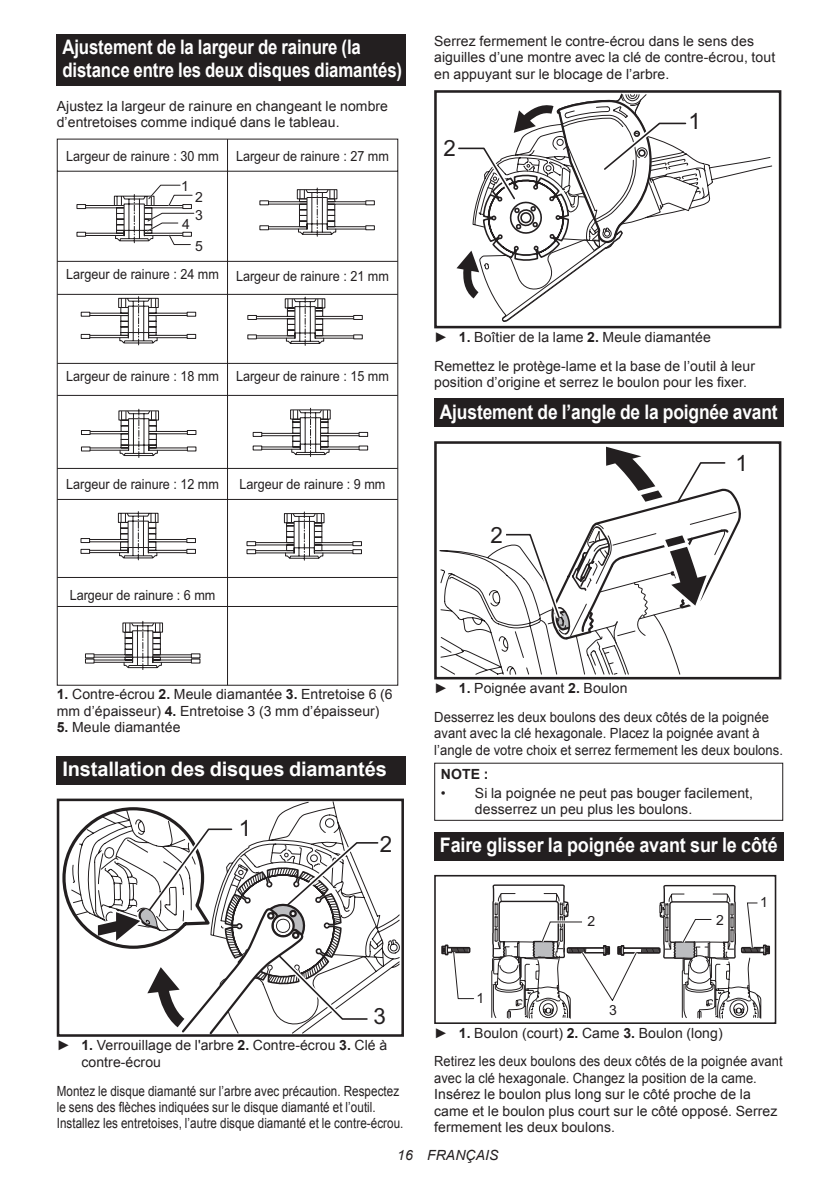
<style>
.page{position:relative;width:840px;height:1191px;background:#fff}
.page>*{position:absolute;margin:0;border:0;box-sizing:border-box;transform-origin:0 0}
.t1{font:22.4px "Arial";color:#231f20}
.t2{font:700 20px/23.4px "Arial";letter-spacing:-.01em;color:#fff;scale:.84 1}
.t3{font:700 20px "Arial";letter-spacing:-.01em;color:#fff;scale:.87 1}
.t4{font:700 20px "Arial";letter-spacing:-.01em;color:#fff;scale:.9 1}
.t5{font:700 20px "Arial";letter-spacing:-.01em;color:#fff}
.t6{font:14px/16.4px "Arial";letter-spacing:.005em;color:#231f20}
.t7{font:14px/16.4px "Arial";letter-spacing:.005em;color:#231f20;scale:.92 1}
.t8{font:14px "Arial";letter-spacing:.005em;color:#231f20;scale:.9 1}
.t9{font:14px/16.4px "Arial";letter-spacing:.005em;color:#231f20;scale:.83 1}
.t10{font:14px/16.4px "Arial";letter-spacing:.005em;color:#231f20;scale:.93 1}
.t11{font:italic 14px "Arial";letter-spacing:.005em;color:#231f20}
.t12{font:700 14px "Arial";color:#231f20}
.s1{font-weight:700}
</style>
<div class="page">
<div style="left:57px;top:34px;width:348px;height:52px;background:#231f20"></div>
<svg style="left:57px;top:139px;width:341px;height:546px"></svg>
<hr style="left:57px;top:261px;width:340px;height:1px;background:#231f20">
<hr style="left:57px;top:294px;width:340px;height:1px;background:#231f20">
<hr style="left:57px;top:363px;width:340px;height:1px;background:#231f20">
<hr style="left:57px;top:395px;width:340px;height:1px;background:#231f20">
<hr style="left:57px;top:468px;width:340px;height:1px;background:#231f20">
<hr style="left:57px;top:499px;width:340px;height:1px;background:#231f20">
<hr style="left:57px;top:577px;width:340px;height:1px;background:#231f20">
<hr style="left:57px;top:606px;width:340px;height:1px;background:#231f20">
<hr style="left:227px;top:139px;width:1px;height:546px;background:#231f20">
<div style="left:57px;top:756px;width:348px;height:28px;background:#231f20"></div>
<svg style="left:300px;top:802px;width:100px;height:173px"></svg>
<div style="left:57px;top:798px;width:347px;height:238px;border:3px solid #231f20"></div>
<svg style="left:61px;top:804px;width:321px;height:232px"></svg>
<div style="left:434px;top:90px;width:347px;height:238px;border:3px solid #231f20"></div>
<svg style="left:454px;top:93px;width:318px;height:229px"></svg>
<div style="left:434px;top:398px;width:348px;height:29px;background:#231f20"></div>
<div style="left:434px;top:441px;width:347px;height:238px;border:3px solid #231f20"></div>
<svg style="left:438px;top:441px;width:306px;height:234px"></svg>
<div style="left:434px;top:762px;width:348px;height:59px;border:1px solid #231f20"></div>
<div style="left:434px;top:832px;width:348px;height:28px;background:#231f20"></div>
<div style="left:434px;top:875px;width:341px;height:149px;border:2px solid #231f20"></div>
<svg style="left:441px;top:884px;width:329px;height:135px"></svg>
<h2 class="t2" style="left:62px;top:36px;width:405px">Ajustement de la largeur de rainure (la distance entre les deux disques diamantés)</h2>
<p class="t6" style="left:57px;top:98px;width:332px">Ajustez la largeur de rainure en changeant le nombre d’entretoises comme indiqué dans le tableau.</p>
<p class="t8" style="left:66px;top:147px;width:171px">Largeur de rainure : 30 mm</p>
<p class="t6" style="left:181px;top:178px;width:9px">1</p>
<p class="t6" style="left:195px;top:188px;width:9px;line-height:18.6px">2<br>3</p>
<p class="t6" style="left:182px;top:216px;width:9px">4</p>
<p class="t6" style="left:195px;top:238px;width:9px">5</p>
<p class="t8" style="left:66px;top:265px;width:171px">Largeur de rainure : 24 mm</p>
<p class="t8" style="left:236px;top:147px;width:171px">Largeur de rainure : 27 mm</p>
<p class="t8" style="left:236px;top:267px;width:171px">Largeur de rainure : 21 mm</p>
<p class="t8" style="left:66px;top:367px;width:360px">Largeur de rainure : 18 mm Largeur de rainure : 15 mm</p>
<p class="t8" style="left:66px;top:475px;width:171px">Largeur de rainure : 12 mm</p>
<p class="t8" style="left:239px;top:475px;width:163px">Largeur de rainure : 9 mm</p>
<p class="t8" style="left:70px;top:585px;width:163px">Largeur de rainure : 6 mm</p>
<p class="t6" style="left:434px;top:33px;width:342px">Serrez fermement le contre-écrou dans le sens des aiguilles d’une montre avec la clé de contre-écrou, tout en appuyant sur le blocage de l’arbre.</p>
<h1 class="t1" style="left:688px;top:106px;width:14px">1</h1>
<h1 class="t1" style="left:443px;top:134px;width:14px">2</h1>
<p class="t6" style="left:434px;top:323px;width:322px;line-height:28.8px">► <span class="s1">1.</span> Boîtier de la lame <span class="s1">2.</span> Meule diamantée<br>Remettez le protège-lame et la base de l’outil à leur</p>
<p class="t6" style="left:434px;top:374px;width:314px">position d’origine et serrez le boulon pour les fixer.</p>
<h2 class="t3" style="left:439px;top:398px;width:389px">Ajustement de l’angle de la poignée avant</h2>
<h1 class="t1" style="left:735px;top:448px;width:14px">1</h1>
<h1 class="t1" style="left:490px;top:520px;width:14px">2</h1>
<p class="t6" style="left:57px;top:686px;width:337px"><span class="s1">1.</span> Contre-écrou <span class="s1">2.</span> Meule diamantée <span class="s1">3.</span> Entretoise 6 (6 mm d’épaisseur) <span class="s1">4.</span> Entretoise 3 (3 mm d’épaisseur)</p>
<p class="t6" style="left:57px;top:719px;width:125px"><span class="s1">5.</span> Meule diamantée</p>
<h2 class="t5" style="left:62px;top:755px;width:326px">Installation des disques diamantés</h2>
<h1 class="t1" style="left:238px;top:814px;width:14px">1</h1>
<h1 class="t1" style="left:380px;top:829px;width:14px">2</h1>
<h1 class="t1" style="left:373px;top:1001px;width:14px">3</h1>
<p class="t6" style="left:81px;top:1037px;width:307px;text-indent:-25px">► <span class="s1">1.</span> Verrouillage de l'arbre <span class="s1">2.</span> Contre-écrou <span class="s1">3.</span> Clé à contre-écrou</p>
<p class="t9" style="left:57px;top:1082px;width:419px">Montez le disque diamanté sur l’arbre avec précaution. Respectez le sens des flèches indiquées sur le disque diamanté et l’outil.<br>Installez les entretoises, l’autre disque diamanté et le contre-écrou.</p>
<p class="t6" style="left:434px;top:674px;width:336px;line-height:28.8px">► <span class="s1">1.</span> Poignée avant <span class="s1">2.</span> Boulon<br>Desserrez les deux boulons des deux côtés de la poignée</p>
<p class="t10" style="left:434px;top:725px;width:376px">avant avec la clé hexagonale. Placez la poignée avant à l’angle de votre choix et serrez fermement les deux boulons.</p>
<p class="t12" style="left:440px;top:764px;width:49px">NOTE :</p>
<p class="t6" style="left:474px;top:785px;width:279px;text-indent:-34px">• Si la poignée ne peut pas bouger facilement, desserrez un peu plus les boulons.</p>
<h2 class="t4" style="left:439px;top:831px;width:377px">Faire glisser la poignée avant sur le côté</h2>
<p class="t6" style="left:587px;top:913px;width:9px">2</p>
<p class="t6" style="left:715px;top:911px;width:9px">2</p>
<p class="t6" style="left:759px;top:894px;width:9px">1</p>
<p class="t6" style="left:476px;top:990px;width:9px">1</p>
<p class="t6" style="left:434px;top:998px;width:290px;line-height:23px;text-indent:175px">3<br>► <span class="s1">1.</span> Boulon (court) <span class="s1">2.</span> Came <span class="s1">3.</span> Boulon (long)</p>
<p class="t7" style="left:434px;top:1053px;width:380px">Retirez les deux boulons des deux côtés de la poignée avant avec la clé hexagonale. Changez la position de la came.<br>Insérez le boulon plus long sur le côté proche de la came et le boulon plus court sur le côté opposé. Serrez fermement les deux boulons.</p>
<p class="t11" style="left:397px;top:1146px;width:103px">16 FRANÇAIS</p>
</div>
